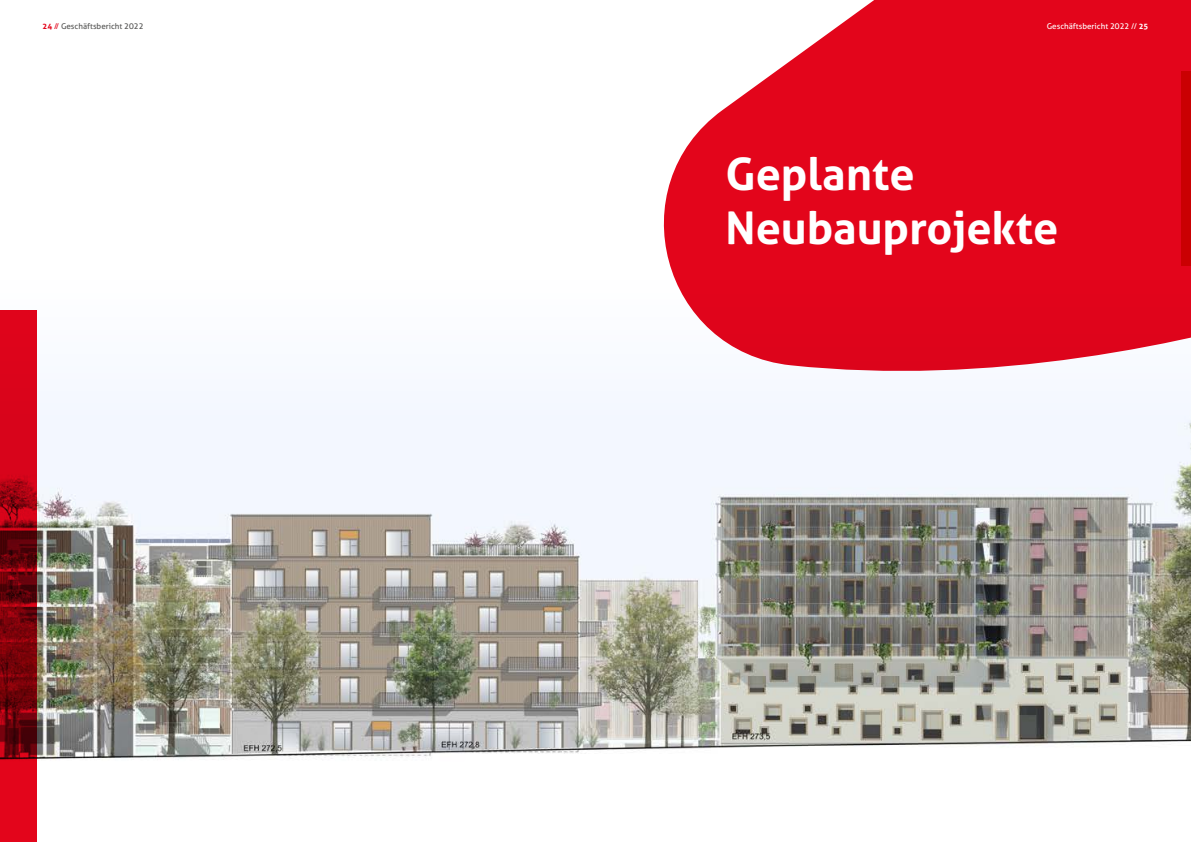
<style>
.page{position:relative;width:1191px;height:842px;background:#fff}
.page>*{position:absolute;margin:0;border:0;box-sizing:border-box;transform-origin:0 0}
.t1{font:700 45px/54px "Aller";color:#fff}
.t2{font:8px "Aller";color:#575756}
.t3{font:8px "Aller";color:#fff}
.s1{font-weight:700;color:#e3051b}
.s2{color:#e3051b}
.s3{font-weight:700}
</style>
<div class="page">
<img style="left:37px;top:403px;width:1154px;height:357px">
<svg style="left:663px;top:0;width:528px;height:371px;fill:#e3051b"></svg>
<svg style="left:0;top:310px;width:37px;height:532px;background:#a70312"></svg>
<p class="t2" style="left:43px;top:21px;width:102px"><span class="s1">24</span> <span class="s2">//</span> Geschäftsbericht 2022</p>
<p class="t3" style="left:1046px;top:21px;width:103px">Geschäftsbericht 2022 // <span class="s3">25</span></p>
<h1 class="t1" style="left:725px;top:147px;width:334px">Geplante<br>Neubauprojekte</h1>
</div>
